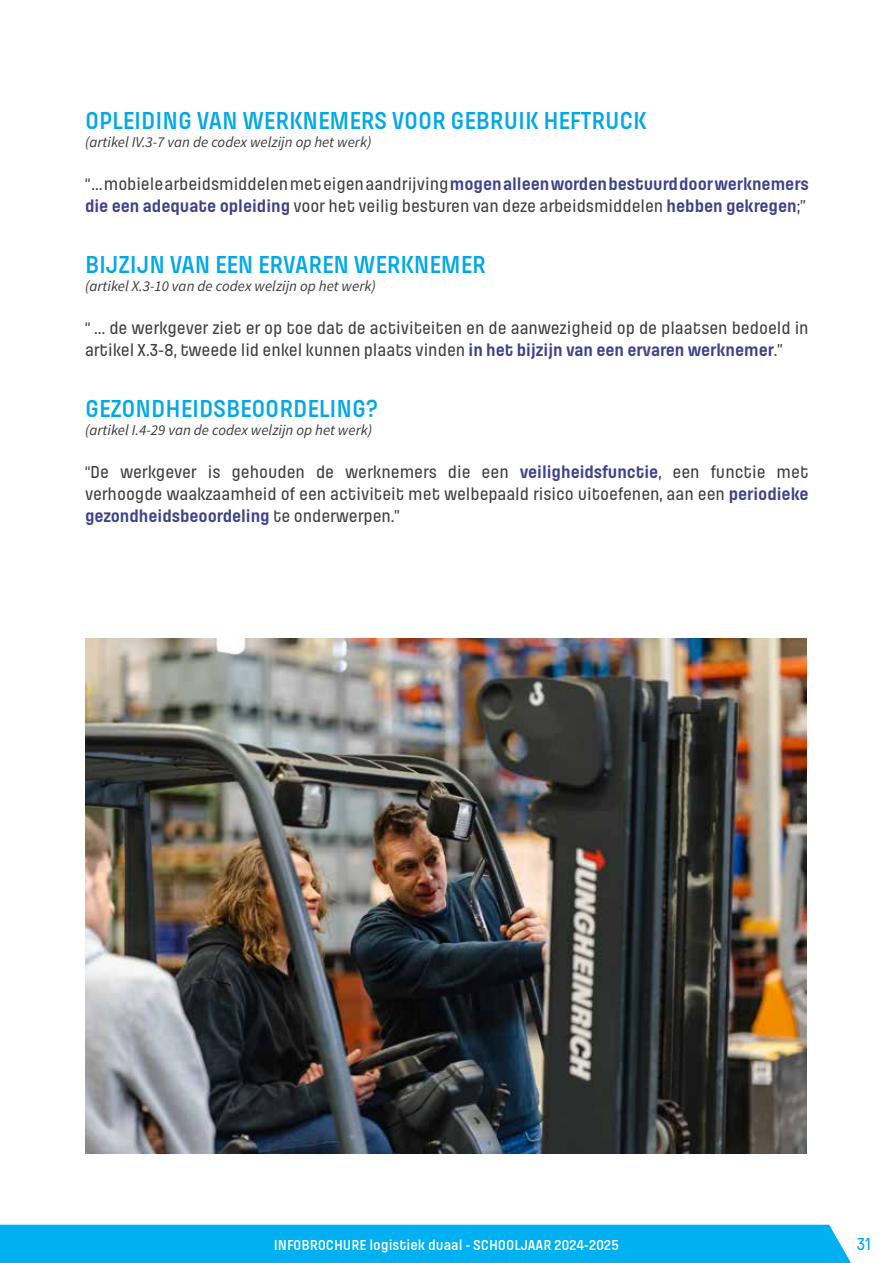
<style>
.page{position:relative;width:893px;height:1263px;background:#fff}
.page>*{position:absolute;margin:0;border:0;box-sizing:border-box;transform-origin:0 0}
.t1{font:600 25.5px "Pilcrow";color:#00a8e7}
.t2{font:500 18px/21.6px "Pilcrow";letter-spacing:-.005em;color:#3c3c3b}
.t3{font:500 18px "Pilcrow";color:#00a8e7}
.t4{font:italic 15px "Source Sans Variable";color:#3c3c3b}
.t5{font:600 15px "Pilcrow";color:#fff}
.s1{font-weight:700;color:#3d428d}
</style>
<div class="page">
<div style="left:0;top:1225px;width:851px;height:38px;background:#00b0f0"></div>
<img style="left:85px;top:639px;width:722px;height:515px">
<h1 class="t1" style="left:85px;top:108px;width:563px">OPLEIDING VAN WERKNEMERS VOOR GEBRUIK HEFTRUCK</h1>
<p class="t4" style="left:85px;top:133px;width:288px">(artikel IV.3-7 van de codex welzijn op het werk)</p>
<p class="t2" style="left:85px;top:174px;width:725px">“ … mobiele arbeidsmiddelen met eigen aandrijving <span class="s1">mogen alleen worden bestuurd door werknemers die een adequate opleiding</span> voor het veilig besturen van deze arbeidsmiddelen <span class="s1">hebben gekregen</span>;”</p>
<h1 class="t1" style="left:85px;top:252px;width:402px">BIJZIJN VAN EEN ERVAREN WERKNEMER</h1>
<p class="t4" style="left:85px;top:277px;width:292px">(artikel X.3-10 van de codex welzijn op het werk)</p>
<p class="t2" style="left:85px;top:318px;width:725px">“ … de werkgever ziet er op toe dat de activiteiten en de aanwezigheid op de plaatsen bedoeld in artikel X.3-8, tweede lid enkel kunnen plaats vinden <span class="s1">in het bijzijn van een ervaren werknemer</span>.”</p>
<h1 class="t1" style="left:85px;top:396px;width:294px">GEZONDHEIDSBEOORDELING?</h1>
<p class="t4" style="left:85px;top:421px;width:289px">(artikel I.4-29 van de codex welzijn op het werk)</p>
<p class="t2" style="left:85px;top:462px;width:725px;text-align:justify">“De werkgever is gehouden de werknemers die een <span class="s1">veiligheidsfunctie</span>, een functie met verhoogde waakzaamheid of een activiteit met welbepaald risico uitoefenen, aan een <span class="s1">periodieke gezondheidsbeoordeling</span> te onderwerpen.”</p>
<p class="t5" style="left:274px;top:1237px;width:347px">INFOBROCHURE logistiek duaal - SCHOOLJAAR 2024-2025</p>
<p class="t3" style="left:857px;top:1234px;width:16px">31</p>
</div>
